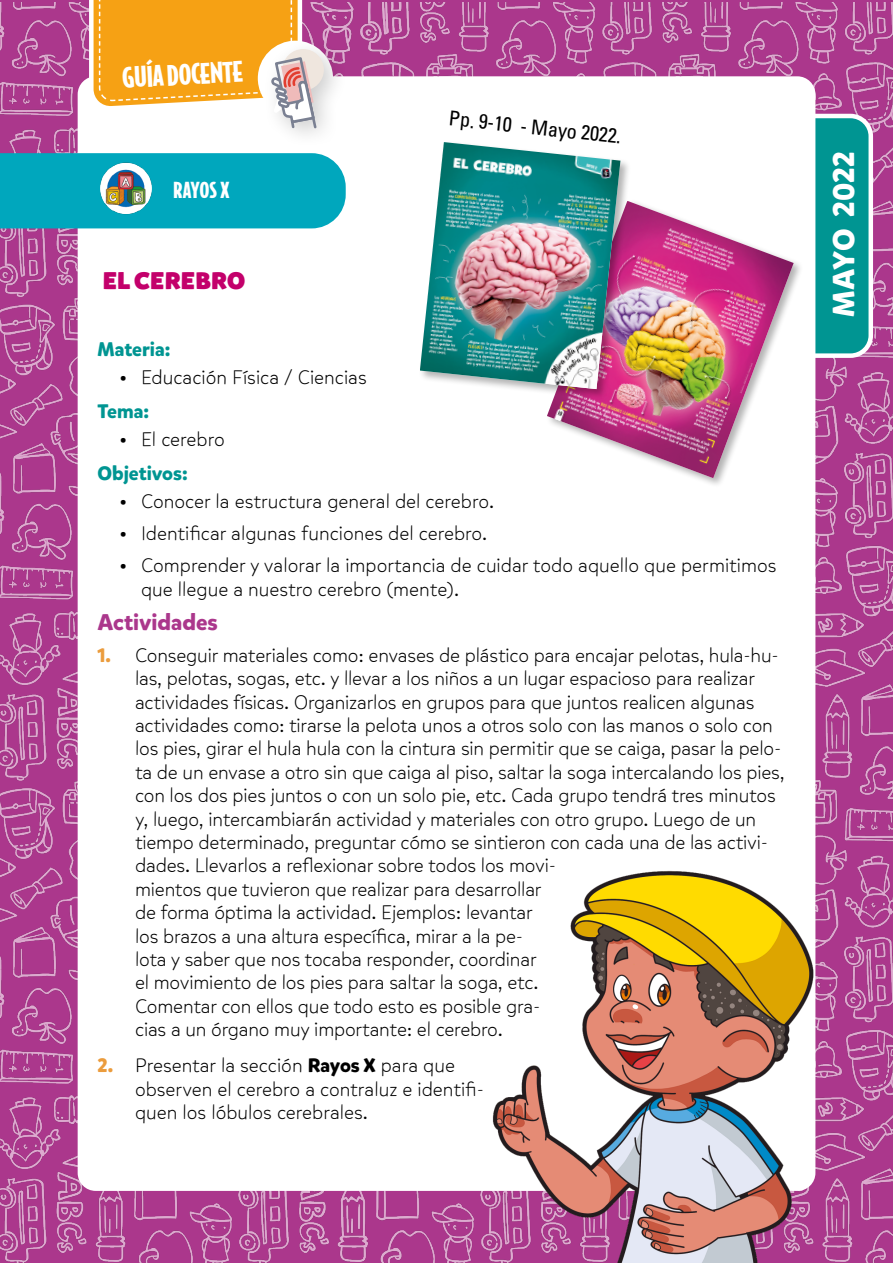
<style>
.page{position:relative;width:893px;height:1263px;background:#fff}
.page>*{position:absolute;margin:0;border:0;box-sizing:border-box;transform-origin:0 0}
.t1{font:700 30px "Mikado";color:#fff}
.t2{font:900 27px "Bodega Sans";color:#fff}
.t3{font:900 24px "Mikado";letter-spacing:.015em;color:#c3006b}
.t4{font:700 22.5px "Mikado";color:#ab378c}
.t5{font:900 21px "Bodega Sans";letter-spacing:-.015em;color:#fff}
.t6{font:condensed 20.55px "Univers LT Std";color:#000}
.t7{font:300 19.5px/23.4px "Mikado";letter-spacing:-.01em;color:#000}
.t8{font:700 19.5px/34.2px "Mikado";color:#009592}
.s1{font-weight:700}
.s2{font-weight:700;color:#009592}
.s3{color:#000}
.s4{font-weight:300;color:#000}
.s5{font-weight:700;color:#eb9c3d}
</style>
<div class="page">
<img style="left:0;top:2px;width:893px;height:1261px">
<div style="left:792px;top:116px;width:79px;height:240px;background:#009592;border-radius:20px"></div>
<div style="left:790px;top:114px;width:83px;height:244px;border:4px solid #fff;border-radius:20px"></div>
<div style="left:78px;top:76px;width:737px;height:1115px;background:#fff;border-radius:18px"></div>
<div style="left:260px;top:37px;width:89px;height:114px;background:#000;opacity:.2"></div>
<div style="left:282px;top:49px;width:42px;height:41px;background:#efe6de;border-radius:50%"></div>
<svg style="left:87px;top:0;width:231px;height:136px"></svg>
<div style="left:0;top:153px;width:346px;height:75px;background:#00a7bd"></div>
<img style="left:88px;top:156px;width:75px;height:67px">
<img style="left:547px;top:202px;width:247px;height:276px">
<div style="left:418px;top:140px;width:213px;height:260px;background:#000;opacity:.3"></div>
<img style="left:420px;top:142px;width:200px;height:247px">
<img style="left:460px;top:851px;width:401px;height:412px">
<h2 class="t2" style="left:121px;top:60px;width:123px;rotate:-3deg">GUêA DOCENTE</h2>
<p class="t5" style="left:173px;top:176px;width:58px">RAYOS X</p>
<p class="t3" style="left:103px;top:265px;width:144px">EL CEREBRO</p>
<p class="t6" style="left:450px;top:105px;width:175px;rotate:6deg">Pp. 9-10 - Mayo 2022.</p>
<p class="t8" style="left:98px;top:333px;width:75px">Materia:</p>
<p class="t7" style="left:98px;top:360px;width:271px;line-height:34.2px;text-indent:22px"><span class="s1">•</span> Educación Física / Ciencias<br><span class="s2">Tema:</span></p>
<p class="t8" style="left:98px;top:422px;width:129px;text-indent:22px"><span class="s3">•</span> <span class="s4">El cerebro<br></span>Objetivos:</p>
<p class="t7" style="left:120px;top:490px;width:376px"><span class="s1">•</span> Conocer la estructura general del cerebro.</p>
<p class="t7" style="left:120px;top:522px;width:369px"><span class="s1">•</span> Identificar algunas funciones del cerebro.</p>
<p class="t7" style="left:141px;top:553px;width:637px;line-height:24px;text-indent:-21px"><span class="s1">•</span> Comprender y valorar la importancia de cuidar todo aquello que permitimos que llegue a nuestro cerebro (mente).</p>
<p class="t4" style="left:98px;top:608px;width:122px">Actividades</p>
<p class="t7" style="left:135px;top:644px;width:651px;text-indent:-37px"><span class="s5">1.</span> Conseguir materiales como: envases de plástico para encajar pelotas, hula-hu&shy;las, pelotas, sogas, etc. y llevar a los niños a un lugar espacioso para realizar actividades físicas. Organizarlos en grupos para que juntos realicen algunas actividades como: tirarse la pelota unos a otros solo con las manos o solo con los pies, girar el hula hula con la cintura sin permitir que se caiga, pasar la pelo&shy;ta de un envase a otro sin que caiga al piso, saltar la soga intercalando los pies, con los dos pies juntos o con un solo pie, etc. Cada grupo tendrá tres minutos y, luego, intercambiarán actividad y materiales con otro grupo. Luego de un tiempo determinado, preguntar cómo se sintieron con cada una de las activi&shy;dades. Llevarlos a reflexionar sobre todos los movi-<br>mientos que tuvieron que realizar para desarrollar<br>de forma óptima la actividad. Ejemplos: levantar<br>los brazos a una altura específica, mirar a la pe-<br>lota y saber que nos tocaba responder, coordinar<br>el movimiento de los pies para saltar la soga, etc.<br>Comentar con ellos que todo esto es posible gra-<br>cias a un órgano muy importante: el cerebro.</p>
<p class="t7" style="left:135px;top:1054px;width:351px;text-indent:-37px"><span class="s5">2.</span> Presentar la sección <span class="s1">Rayos X</span> para que observen el cerebro a contraluz e identifi&shy;quen los lóbulos cerebrales.</p>
<h1 class="t1" style="left:825px;top:317px;width:166px;rotate:-90deg">MAYO 2022</h1>
</div>
